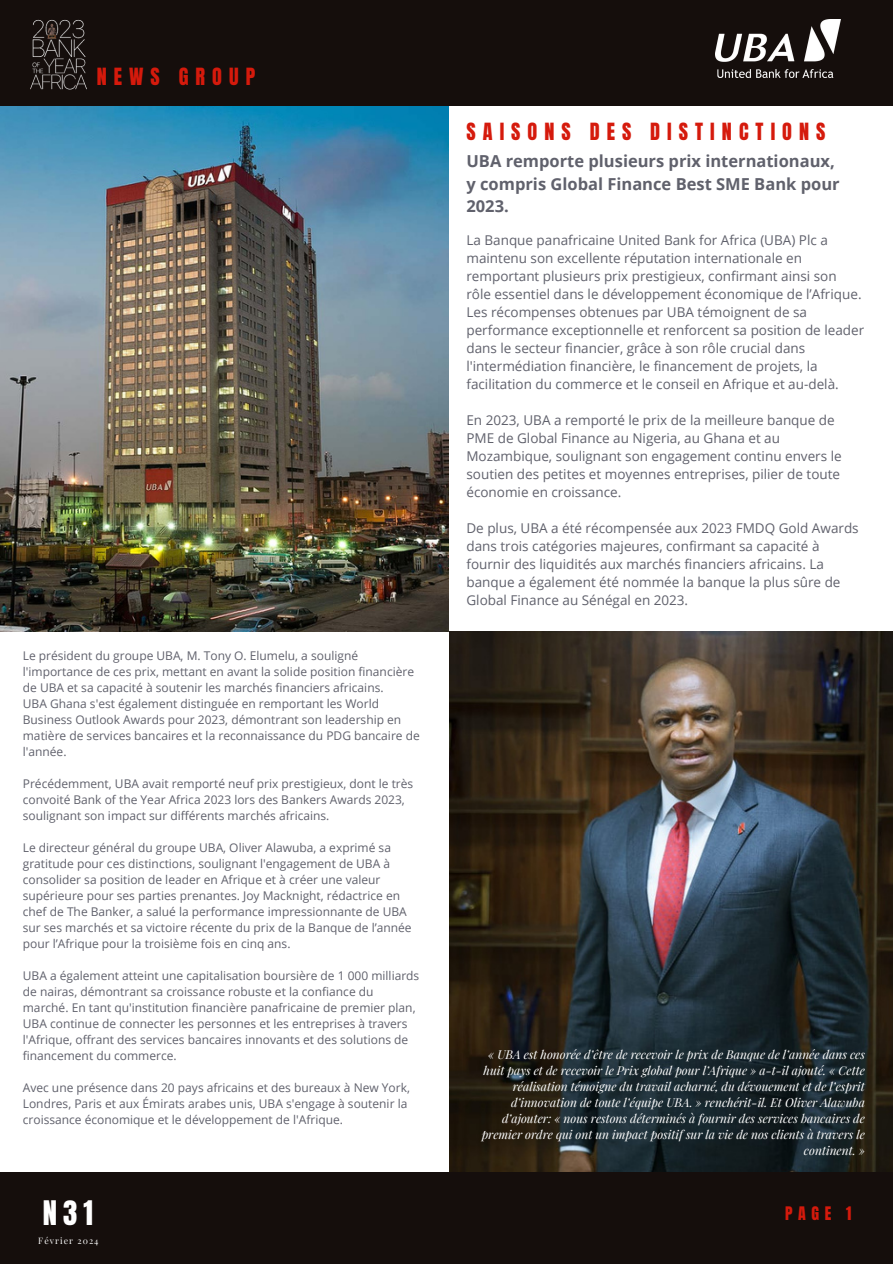
<style>
.page{position:relative;width:893px;height:1264px;background:#fff}
.page>*{position:absolute;margin:0;border:0;box-sizing:border-box;transform-origin:0 0}
.t1{font:28.8px "Anton";color:#fff}
.t2{font:20.1px "Anton";letter-spacing:.35em;color:#d51a0c}
.t3{font:700 16.5px/22.5px "Open Sans";color:#60616c}
.t4{font:15.9px "Anton";color:#d51a0c}
.t5{font:13.5px/18px "Open Sans";color:#60616c}
.t6{font:12px/16px "Open Sans";color:#60616c}
.t7{font:italic 12px/16px "Playfair Display";color:#fff;text-align:right}
.t8{font:8.7px "Playfair Display";letter-spacing:.12em;color:#fff}
</style>
<div class="page">
<div style="left:0;top:0;width:892px;height:106px;background:#150e0c"></div>
<img style="left:0;top:106px;width:448px;height:526px">
<img style="left:449px;top:631px;width:443px;height:540px">
<div style="left:0;top:1171px;width:892px;height:92px;background:#150e0c"></div>
<img style="left:715px;top:19px;width:125px;height:59px">
<img style="left:30px;top:19px;width:57px;height:71px">
<h1 class="t2" style="left:97px;top:62px;width:160px">NEWS GROUP</h1>
<h5 class="t6" style="left:23px;top:647px;width:393px">Le président du groupe UBA, M. Tony O. Elumelu, a souligné l'importance de ces prix, mettant en avant la solide position financière de UBA et sa capacité à soutenir les marchés financiers africains.</h5>
<p class="t6" style="left:23px;top:695px;width:398px">UBA Ghana s'est également distinguée en remportant les World Business Outlook Awards pour 2023, démontrant son leadership en matière de services bancaires et la reconnaissance du PDG bancaire de l'année.</p>
<p class="t6" style="left:23px;top:775px;width:392px">Précédemment, UBA avait remporté neuf prix prestigieux, dont le très convoité Bank of the Year Africa 2023 lors des Bankers Awards 2023, soulignant son impact sur différents marchés africains.</p>
<p class="t6" style="left:23px;top:839px;width:390px">Le directeur général du groupe UBA, Oliver Alawuba, a exprimé sa gratitude pour ces distinctions, soulignant l'engagement de UBA à consolider sa position de leader en Afrique et à créer une valeur supérieure pour ses parties prenantes. Joy Macknight, rédactrice en chef de The Banker, a salué la performance impressionnante de UBA sur ses marchés et sa victoire récente du prix de la Banque de l’année pour l’Afrique pour la troisième fois en cinq ans.</p>
<p class="t6" style="left:23px;top:967px;width:398px">UBA a également atteint une capitalisation boursière de 1 000 milliards de nairas, démontrant sa croissance robuste et la confiance du marché. En tant qu'institution financière panafricaine de premier plan, UBA continue de connecter les personnes et les entreprises à travers l'Afrique, offrant des services bancaires innovants et des solutions de financement du commerce.</p>
<p class="t6" style="left:23px;top:1079px;width:388px">Avec une présence dans 20 pays africains et des bureaux à New York,<br>Londres, Paris et aux Émirats arabes unis, UBA s'engage à soutenir la croissance économique et le développement de l'Afrique.</p>
<h3 class="t1" style="left:43px;top:1192px;width:52px">N31</h3>
<p class="t8" style="left:38px;top:1234px;width:62px">Février 2024</p>
<p class="t2" style="left:466px;top:118px;width:360px">SAISONS DES DISTINCTIONS</p>
<h2 class="t3" style="left:466px;top:149px;width:375px">UBA remporte plusieurs prix internationaux, y compris Global Finance Best SME Bank pour<br>2023.</h2>
<h4 class="t5" style="left:466px;top:230px;width:399px">La Banque panafricaine United Bank for Africa (UBA) Plc a maintenu son excellente réputation internationale en remportant plusieurs prix prestigieux, confirmant ainsi son rôle essentiel dans le développement économique de l’Afrique.<br>Les récompenses obtenues par UBA témoignent de sa performance exceptionnelle et renforcent sa position de leader dans le secteur financier, grâce à son rôle crucial dans l'intermédiation financière, le financement de projets, la facilitation du commerce et le conseil en Afrique et au-delà.</h4>
<h5 class="t5" style="left:466px;top:410px;width:377px">En 2023, UBA a remporté le prix de la meilleure banque de PME de Global Finance au Nigeria, au Ghana et au Mozambique, soulignant son engagement continu envers le soutien des petites et moyennes entreprises, pilier de toute économie en croissance.</h5>
<h5 class="t5" style="left:466px;top:518px;width:394px">De plus, UBA a été récompensée aux 2023 FMDQ Gold Awards dans trois catégories majeures, confirmant sa capacité à fournir des liquidités aux marchés financiers africains. La banque a également été nommée la banque la plus sûre de Global Finance au Sénégal en 2023.</h5>
<p class="t7" style="left:481px;top:1046px;width:385px">« UBA est honorée d’être de recevoir le prix de Banque de l’année dans ces huit pays et de recevoir le Prix global pour l’Afrique » a-t-il ajouté. « Cette réalisation témoigne du travail acharné, du dévouement et de l’esprit d’innovation de toute l’équipe UBA. » renchérit-il. Et Oliver Alawuba d’ajouter: « nous restons déterminés à fournir des services bancaires de premier ordre qui ont un impact positif sur la vie de nos clients à travers le continent. »</p>
<h2 class="t4" style="left:785px;top:1201px;width:68px">PAGE 1</h2>
</div>
